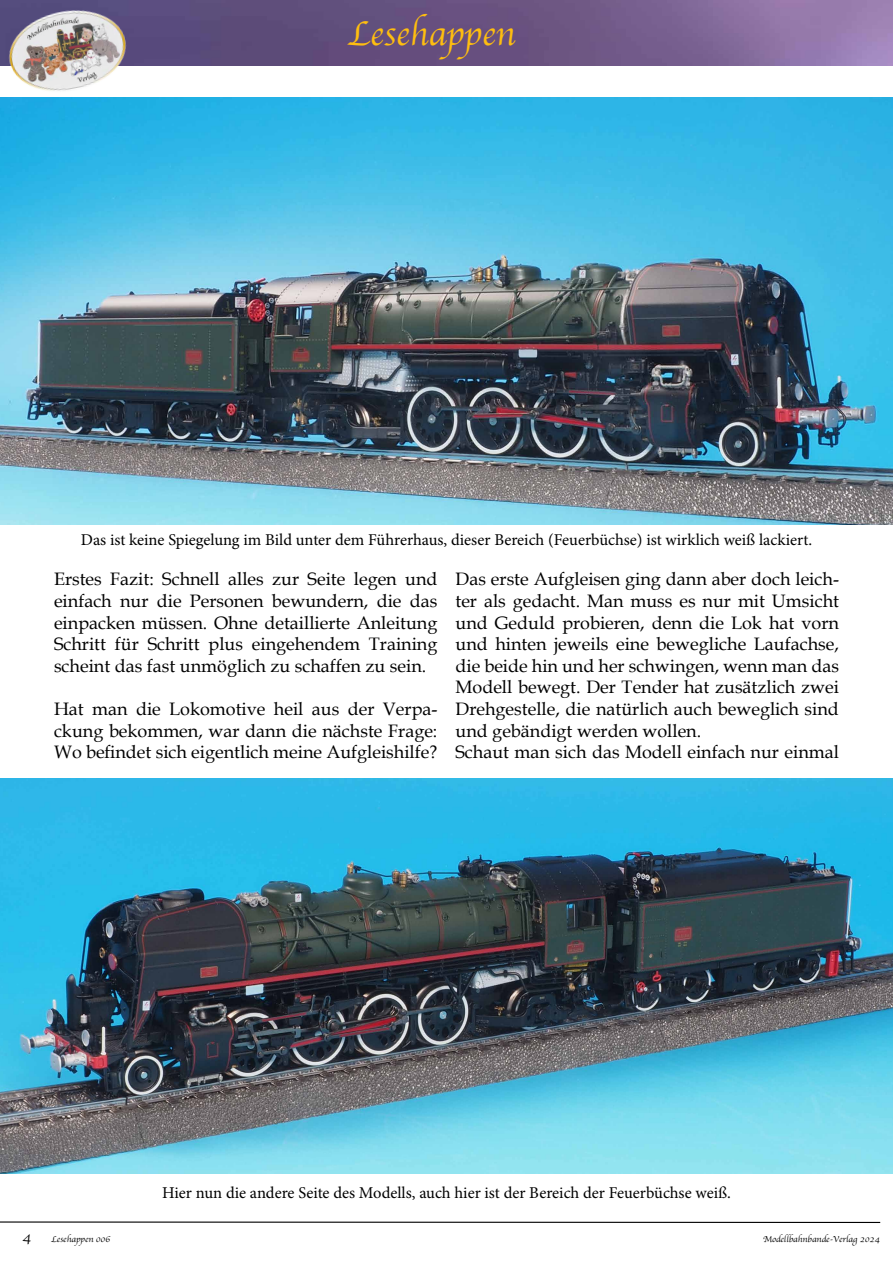
<style>
.page{position:relative;width:893px;height:1263px;background:#fff}
.page>*{position:absolute;margin:0;border:0;box-sizing:border-box;transform-origin:0 0}
.t1{font:35.55px "Apple Chancery";color:#febe10}
.t2{font:18px/21.6px "Book Antiqua";color:#000;text-align:justify}
.t3{font:16.5px "Minion Pro";color:#000}
.t4{font:15px "Apple Chancery";color:#000}
.t5{font:9px "Apple Chancery";color:#000}
</style>
<div class="page">
<img style="left:142px;top:0;width:751px;height:65px">
<hr style="left:0;top:1221px;width:880px;height:2px;background:#000">
<img style="left:0;top:0;width:142px;height:98px">
<img style="left:0;top:98px;width:893px;height:426px">
<img style="left:0;top:778px;width:893px;height:395px">
<h1 class="t1" style="left:348px;top:6px;width:169px">Lesehappen</h1>
<p class="t3" style="left:81px;top:529px;width:733px">Das ist keine Spiegelung im Bild unter dem Führerhaus, dieser Bereich (Feuerbüchse) ist wirklich weiß lackiert.</p>
<p class="t2" style="left:54px;top:568px;width:385px">Erstes Fazit: Schnell alles zur Seite legen und einfach nur die Personen bewundern, die das einpacken müssen. Ohne detaillierte Anleitung Schritt für Schritt plus eingehendem Training scheint das fast unmöglich zu schaffen zu sein.</p>
<p class="t2" style="left:54px;top:698px;width:385px">Hat man die Lokomotive heil aus der Verpa&shy;ckung bekommen, war dann die nächste Frage:<br>Wo befindet sich eigentlich meine Aufgleishilfe?</p>
<p class="t2" style="left:455px;top:568px;width:385px;text-align:left">Das erste Aufgleisen ging dann aber doch leich&shy;ter als gedacht. Man muss es nur mit Umsicht und Geduld probieren, denn die Lok hat vorn und hinten jeweils eine bewegliche Laufachse, die beide hin und her schwingen, wenn man das Modell bewegt. Der Tender hat zusätzlich zwei Drehgestelle, die natürlich auch beweglich sind und gebändigt werden wollen.<br>Schaut man sich das Modell einfach nur einmal</p>
<p class="t3" style="left:162px;top:1181px;width:570px">Hier nun die andere Seite des Modells, auch hier ist der Bereich der Feuerbüchse weiß.</p>
<p class="t4" style="left:22px;top:1225px;width:11px">4</p>
<p class="t5" style="left:763px;top:1232px;width:118px">Modellbahnbande-Verlag 2024</p>
<p class="t5" style="left:51px;top:1232px;width:61px">Lesehappen 006</p>
</div>
